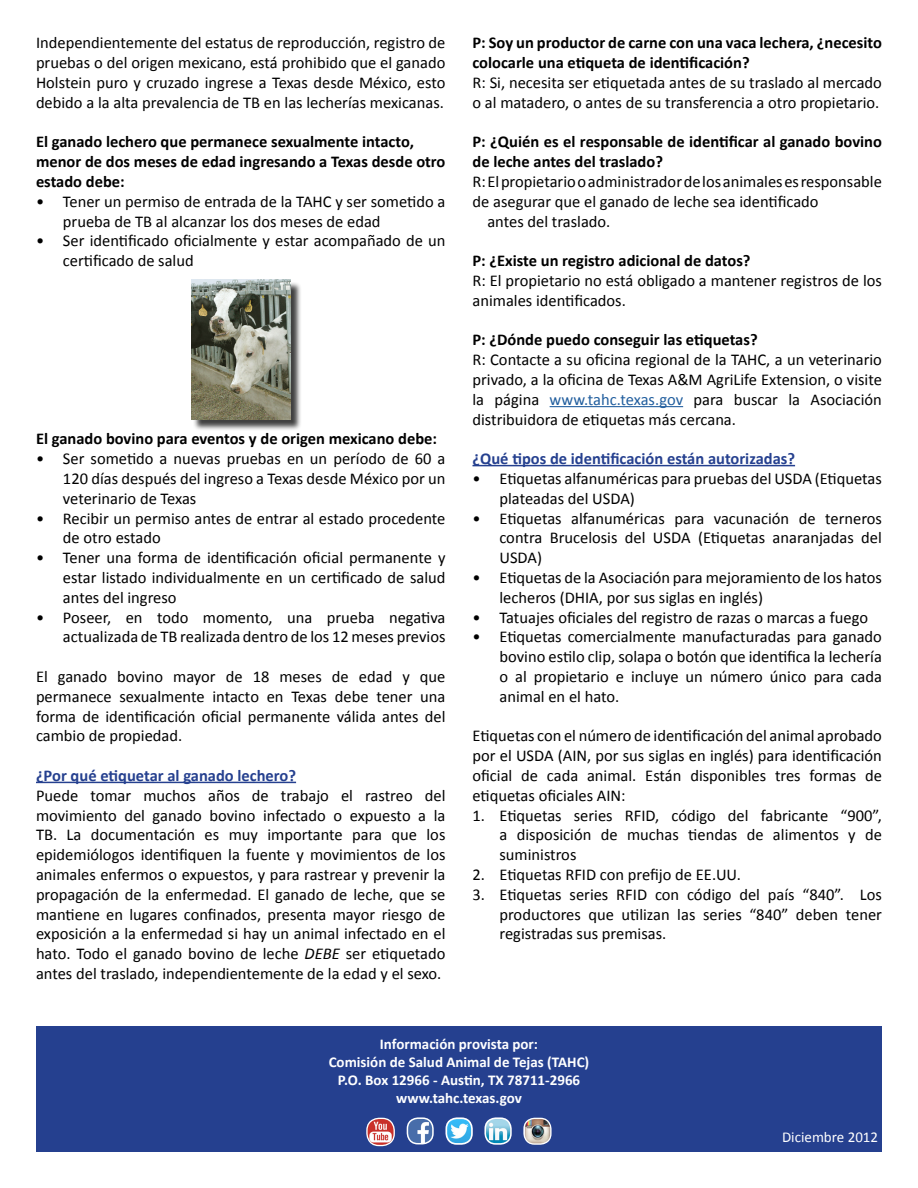
<style>
.page{position:relative;width:918px;height:1188px;background:#fff}
.page>*{position:absolute;margin:0;border:0;box-sizing:border-box;transform-origin:0 0}
.t1{font:16.5px/19.8px "Calibri";color:#000;text-align:justify}
.t2{font:700 16.5px/19.8px "Calibri";color:#000}
.t3{font:700 16.5px "Calibri";color:#25408f}
.t4{font:700 15px/18px "Calibri";color:#fff;text-align:center}
.t5{font:15px "Calibri";color:#fff}
.s1{font-style:italic}
.s2{color:#215e9e}
</style>
<div class="page">
<hr style="left:36px;top:782px;width:260px;height:1px;background:#25408f">
<div style="left:36px;top:1027px;width:846px;height:125px;background:#25408f"></div>
<div style="left:192px;top:281px;width:110px;height:149px;background:#000;opacity:.75"></div>
<img style="left:191px;top:280px;width:99px;height:139px">
<hr style="left:550px;top:406px;width:133px;height:1px;background:#215e9e">
<hr style="left:472px;top:465px;width:323px;height:1px;background:#25408f">
<img style="left:448px;top:1120px;width:22px;height:22px">
<div style="left:445px;top:1117px;width:28px;height:28px;border:2px solid #fff;border-radius:10px"></div>
<img style="left:407px;top:1119px;width:26px;height:25px">
<div style="left:407px;top:1117px;width:27px;height:27px;border:2px solid #fff;border-radius:10px"></div>
<img style="left:487px;top:1120px;width:22px;height:22px">
<div style="left:484px;top:1117px;width:28px;height:28px;border:2px solid #fff;border-radius:10px"></div>
<img style="left:525px;top:1118px;width:25px;height:25px">
<div style="left:523px;top:1118px;width:29px;height:27px;border:1px solid #fff;border-radius:10px"></div>
<img style="left:368px;top:1118px;width:26px;height:28px">
<div style="left:366px;top:1118px;width:29px;height:28px;border:1px solid #fff;border-radius:12px"></div>
<p class="t1" style="left:36px;top:33px;width:411px">Independientemente del estatus de reproducción, registro de pruebas o del origen mexicano, está prohibido que el ganado Holstein puro y cruzado ingrese a Texas desde México, esto debido a la alta prevalencia de TB en las lecherías mexicanas.</p>
<p class="t2" style="left:36px;top:132px;width:411px">El ganado lechero que permanece sexualmente intacto, menor de dos meses de edad ingresando a Texas desde otro estado debe:</p>
<p class="t1" style="left:63px;top:191px;width:384px;text-indent:-27px">• Tener un permiso de entrada de la TAHC y ser sometido a prueba de TB al alcanzar los dos meses de edad</p>
<p class="t1" style="left:63px;top:231px;width:384px;text-indent:-27px">• Ser identificado oficialmente y estar acompañado de un certificado de salud</p>
<p class="t2" style="left:36px;top:429px;width:403px">El ganado bovino para eventos y de origen mexicano debe:</p>
<p class="t1" style="left:63px;top:449px;width:384px;text-indent:-27px">• Ser sometido a nuevas pruebas en un período de 60 a 120 días después del ingreso a Texas desde México por un veterinario de Texas</p>
<p class="t1" style="left:63px;top:508px;width:384px;text-indent:-27px">• Recibir un permiso antes de entrar al estado procedente de otro estado</p>
<p class="t1" style="left:63px;top:548px;width:384px;text-indent:-27px">• Tener una forma de identificación oficial permanente y estar listado individualmente en un certificado de salud antes del ingreso</p>
<p class="t1" style="left:36px;top:607px;width:411px;text-align:right">• Poseer, en todo momento, una prueba negativa actualizada de TB realizada dentro de los 12 meses previos</p>
<p class="t1" style="left:36px;top:667px;width:411px">El ganado bovino mayor de 18 meses de edad y que permanece sexualmente intacto en Texas debe tener una forma de identificación oficial permanente válida antes del cambio de propiedad.</p>
<p class="t3" style="left:36px;top:765px;width:262px">¿Por qué etiquetar al ganado lechero?</p>
<p class="t1" style="left:36px;top:785px;width:411px">Puede tomar muchos años de trabajo el rastreo del movimiento del ganado bovino infectado o expuesto a la TB. La documentación es muy importante para que los epidemiólogos identifiquen la fuente y movimientos de los animales enfermos o expuestos, y para rastrear y prevenir la propagación de la enfermedad. El ganado de leche, que se mantiene en lugares confinados, presenta mayor riesgo de exposición a la enfermedad si hay un animal infectado en el hato. Todo el ganado bovino de leche <span class="s1">DEBE</span> ser etiquetado antes del traslado, independientemente de la edad y el sexo.</p>
<p class="t2" style="left:472px;top:33px;width:411px">P: Soy un productor de carne con una vaca lechera, ¿necesito colocarle una etiqueta de identificación?</p>
<p class="t1" style="left:472px;top:73px;width:411px">R: Si, necesita ser etiquetada antes de su traslado al mercado o al matadero, o antes de su transferencia a otro propietario.</p>
<p class="t2" style="left:472px;top:132px;width:411px">P: ¿Quién es el responsable de identificar al ganado bovino de leche antes del traslado?</p>
<p class="t1" style="left:472px;top:172px;width:411px">R: El propietario o administrador de los animales es responsable</p>
<p class="t1" style="left:472px;top:191px;width:348px">de asegurar que el ganado de leche sea identificado</p>
<p class="t1" style="left:487px;top:211px;width:125px">antes del traslado.</p>
<p class="t2" style="left:472px;top:251px;width:280px">P: ¿Existe un registro adicional de datos?</p>
<p class="t1" style="left:472px;top:271px;width:411px">R: El propietario no está obligado a mantener registros de los animales identificados.</p>
<p class="t2" style="left:472px;top:330px;width:287px">P: ¿Dónde puedo conseguir las etiquetas?</p>
<p class="t1" style="left:472px;top:350px;width:411px">R: Contacte a su oficina regional de la TAHC, a un veterinario privado, a la oficina de Texas A&amp;M AgriLife Extension, o visite la página <span class="s2">www.tahc.texas.gov</span> para buscar la Asociación distribuidora de etiquetas más cercana.</p>
<p class="t3" style="left:472px;top:448px;width:324px">¿Qué tipos de identificación están autorizadas?</p>
<p class="t1" style="left:499px;top:469px;width:384px;text-indent:-27px">• Etiquetas alfanuméricas para pruebas del USDA (Etiquetas plateadas del USDA)</p>
<p class="t1" style="left:499px;top:508px;width:384px;text-indent:-27px">• Etiquetas alfanuméricas para vacunación de terneros contra Brucelosis del USDA (Etiquetas anaranjadas del USDA)</p>
<p class="t1" style="left:499px;top:568px;width:384px;text-indent:-27px">• Etiquetas de la Asociación para mejoramiento de los hatos lecheros (DHIA, por sus siglas en inglés)</p>
<p class="t1" style="left:472px;top:607px;width:397px">• Tatuajes oficiales del registro de razas o marcas a fuego</p>
<p class="t1" style="left:499px;top:627px;width:384px;text-indent:-27px">• Etiquetas comercialmente manufacturadas para ganado bovino estilo clip, solapa o botón que identifica la lechería o al propietario e incluye un número único para cada animal en el hato.</p>
<p class="t1" style="left:472px;top:726px;width:411px">Etiquetas con el número de identificación del animal aprobado por el USDA (AIN, por sus siglas en inglés) para identificación oficial de cada animal. Están disponibles tres formas de etiquetas oficiales AIN:</p>
<p class="t1" style="left:499px;top:805px;width:384px;text-indent:-27px">1. Etiquetas series RFID, código del fabricante “900”, a disposición de muchas tiendas de alimentos y de suministros</p>
<p class="t1" style="left:472px;top:865px;width:270px">2. Etiquetas RFID con prefijo de EE.UU.</p>
<p class="t1" style="left:499px;top:884px;width:384px;text-indent:-27px">3. Etiquetas series RFID con código del país “840”. Los productores que utilizan las series “840” deben tener registradas sus premisas.</p>
<p class="t4" style="left:329px;top:1035px;width:262px">Información provista por:<br>Comisión de Salud Animal de Tejas (TAHC)<br>P.O. Box 12966 - Austin, TX 78711-2966 www.tahc.texas.gov</p>
<p class="t5" style="left:782px;top:1128px;width:98px">Diciembre 2012</p>
</div>
